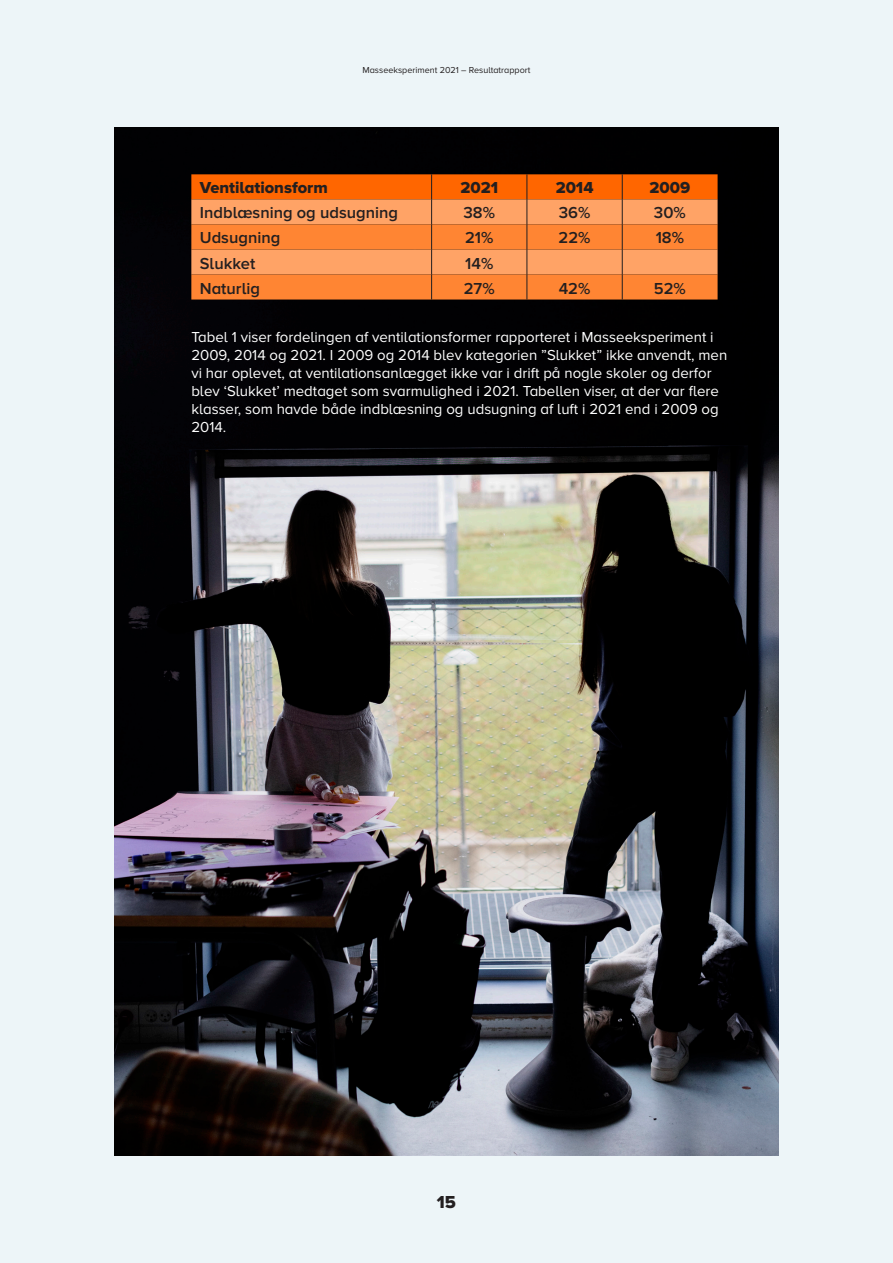
<style>
.page{position:relative;width:893px;height:1263px;background:#edf5f8}
.page>*{position:absolute;margin:0;border:0;box-sizing:border-box;transform-origin:0 0}
.t1{font:800 18px "Proxima Nova Astra";color:#231f20}
.Brødtekst_KSD{font:600 16.5px "Proxima Nova Astra";color:#231f20}
.Brødtekst_KSD-2{font:800 16.5px "Proxima Nova Astra";color:#231f20}
.Brødtekst_KSD-3{font:15px/18px "Proxima Nova Astra";color:#fff}
.t2{font:9px "Proxima Nova Astra";color:#231f20}
</style>
<div class="page">
<img style="left:115px;top:128px;width:663px;height:1027px">
<svg style="left:191px;top:174px;width:527px;height:126px;background:#f9873b"></svg>
<p class="t2" style="left:362px;top:65px;width:169px">Masseeksperiment 2021 – Resultatrapport</p>
<p class="Brødtekst_KSD-2" style="left:200px;top:178px;width:130px">Ventilationsform</p>
<p class="Brødtekst_KSD-2" style="left:460px;top:178px;width:39px">2021</p>
<p class="Brødtekst_KSD-2" style="left:556px;top:178px;width:39px">2014</p>
<p class="Brødtekst_KSD-2" style="left:649px;top:178px;width:42px">2009</p>
<p class="Brødtekst_KSD" style="left:200px;top:203px;width:200px">Indblæsning og udsugning</p>
<p class="Brødtekst_KSD" style="left:463px;top:203px;width:33px">38%</p>
<p class="Brødtekst_KSD" style="left:559px;top:203px;width:33px">36%</p>
<p class="Brødtekst_KSD" style="left:654px;top:203px;width:33px">30%</p>
<p class="Brødtekst_KSD" style="left:200px;top:228px;width:82px">Udsugning</p>
<p class="Brødtekst_KSD" style="left:465px;top:228px;width:30px">21%</p>
<p class="Brødtekst_KSD" style="left:559px;top:228px;width:33px">22%</p>
<p class="Brødtekst_KSD" style="left:656px;top:228px;width:30px">18%</p>
<p class="Brødtekst_KSD" style="left:200px;top:253px;width:57px">Slukket</p>
<p class="Brødtekst_KSD" style="left:465px;top:253px;width:30px">14%</p>
<p class="Brødtekst_KSD" style="left:200px;top:279px;width:62px">Naturlig</p>
<p class="Brødtekst_KSD" style="left:464px;top:279px;width:32px">27%</p>
<p class="Brødtekst_KSD" style="left:559px;top:279px;width:33px">42%</p>
<p class="Brødtekst_KSD" style="left:654px;top:279px;width:34px">52%</p>
<p class="Brødtekst_KSD-3" style="left:191px;top:329px;width:537px">Tabel 1 viser fordelingen af ventilationsformer rapporteret i Masseeksperiment i 2009, 2014 og 2021. I 2009 og 2014 blev kategorien ”Slukket” ikke anvendt, men vi har oplevet, at ventilationsanlægget ikke var i drift på nogle skoler og derfor blev ‘Slukket’ medtaget som svarmulighed i 2021. Tabellen viser, at der var flere klasser, som havde både indblæsning og udsugning af luft i 2021 end i 2009 og 2014.</p>
<p class="t1" style="left:437px;top:1192px;width:21px">15</p>
</div>
